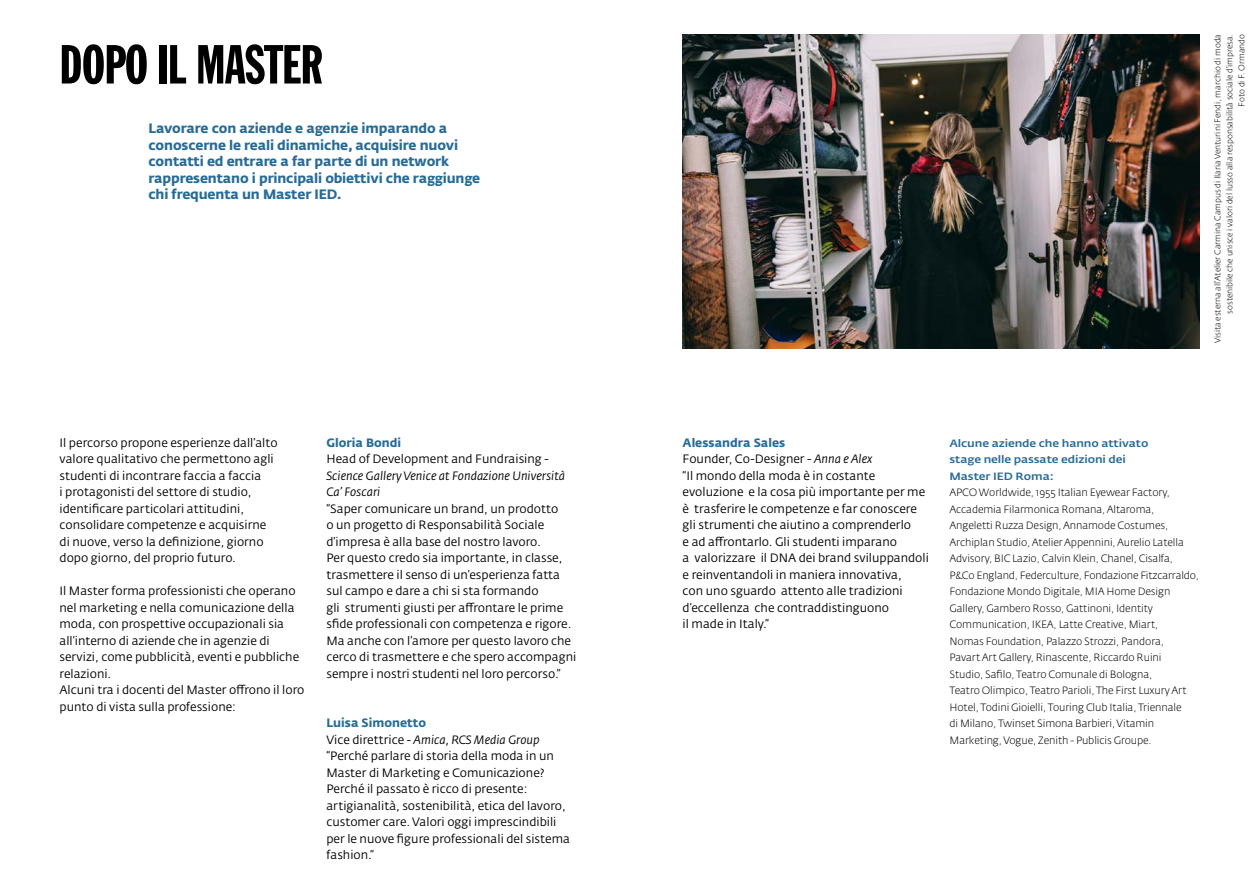
<style>
.page{position:relative;width:1259px;height:893px;background:#fff}
.page>*{position:absolute;margin:0;border:0;box-sizing:border-box;transform-origin:0 0}
.t1{font:54px "Franklin Gothic Std Extra Cond";letter-spacing:-.01em;color:#000}
.t2{font:700 13.5px/16.5px "Fedra Sans Alt Std";letter-spacing:-.01em;color:#276b97}
.t3{font:12px/16.5px "Fedra Sans Alt Std";color:#000}
.t4{font:italic 12px/16.5px "Fedra Sans Alt Std";color:#000}
.t5{font:700 12px "Fedra Sans Alt Std";color:#276b97}
.t6{font:300 10.5px/16.5px "Fedra Sans Alt Std";letter-spacing:-.01em;color:#000}
.t7{font:500 10.5px/16.5px "Fedra Sans Alt Std";letter-spacing:-.01em;color:#276b97;scale:1.13 1}
.t8{font:300 8.25px/12px "Fedra Sans Alt Std";color:#000;text-align:right}
.s1{font-weight:700;color:#276c98}
.s2{font-style:italic}
</style>
<div class="page">
<img style="left:682px;top:34px;width:517px;height:315px">
<h1 class="t1" style="left:60px;top:36px;width:264px">DOPO IL MASTER</h1>
<p class="t2" style="left:148px;top:120px;width:333px">Lavorare con aziende e agenzie imparando a conoscerne le reali dinamiche, acquisire nuovi contatti ed entrare a far parte di un network rappresentano i principali obiettivi che raggiunge chi frequenta un Master IED.</p>
<p class="t3" style="left:60px;top:434px;width:220px">Il percorso propone esperienze dall’alto valore qualitativo che permettono agli studenti di incontrare faccia a faccia<br>i protagonisti del settore di studio, identificare particolari attitudini, consolidare competenze e acquisirne di nuove, verso la definizione, giorno dopo giorno, del proprio futuro.</p>
<p class="t3" style="left:60px;top:583px;width:246px">Il Master forma professionisti che operano nel marketing e nella comunicazione della moda, con prospettive occupazionali sia all’interno di aziende che in agenzie di servizi, come pubblicità, eventi e pubbliche relazioni.<br>Alcuni tra i docenti del Master offrono il loro punto di vista sulla professione:</p>
<p class="t5" style="left:326px;top:435px;width:76px">Gloria Bondi</p>
<p class="t3" style="left:326px;top:451px;width:224px">Head of Development and Fundraising -</p>
<p class="t4" style="left:326px;top:467px;width:240px">Science Gallery Venice at Fondazione Università<br>Ca’ Foscari</p>
<p class="t3" style="left:326px;top:500px;width:251px">“Saper comunicare un brand, un prodotto<br>o un progetto di Responsabilità Sociale d’impresa è alla base del nostro lavoro.<br>Per questo credo sia importante, in classe, trasmettere il senso di un’esperienza fatta sul campo e dare a chi si sta formando<br>gli strumenti giusti per affrontare le prime sfide professionali con competenza e rigore.<br>Ma anche con l’amore per questo lavoro che cerco di trasmettere e che spero accompagni sempre i nostri studenti nel loro percorso.”</p>
<p class="t3" style="left:326px;top:715px;width:245px"><span class="s1">Luisa Simonetto<br></span>Vice direttrice - <span class="s2">Amica, RCS Media Group </span>“Perché parlare di storia della moda in un Master di Marketing e Comunicazione?<br>Perché il passato è ricco di presente: artigianalità, sostenibilità, etica del lavoro, customer care. Valori oggi imprescindibili per le nuove figure professionali del sistema fashion.”</p>
<p class="t8" style="left:1211px;top:343px;width:311px;rotate:-90deg">Visita esterna all’Atelier Carmina Campus di Ilaria Venturini Fendi, marchio di moda sostenibile che unisce i valori del lusso alla responsabilità sociale d’impresa.<br>Foto di F. Ormando</p>
<p class="t3" style="left:682px;top:434px;width:248px"><span class="s1">Alessandra Sales<br></span>Founder, Co-Designer - <span class="s2">Anna e Alex<br></span>“Il mondo della moda è in costante evoluzione e la cosa più importante per me è trasferire le competenze e far conoscere gli strumenti che aiutino a comprenderlo<br>e ad affrontarlo. Gli studenti imparano<br>a valorizzare il DNA dei brand sviluppandoli e reinventandoli in maniera innovativa,<br>con uno sguardo attento alle tradizioni d’eccellenza che contraddistinguono<br>il made in Italy.”</p>
<p class="t7" style="left:949px;top:435px;width:177px">Alcune aziende che hanno attivato stage nelle passate edizioni dei<br>Master IED Roma:</p>
<p class="t6" style="left:949px;top:484px;width:251px">APCO Worldwide, 1955 Italian Eyewear Factory, Accademia Filarmonica Romana, Altaroma, Angeletti Ruzza Design, Annamode Costumes, Archiplan Studio, Atelier Appennini, Aurelio Latella Advisory, BIC Lazio, Calvin Klein, Chanel, Cisalfa, P&amp;Co England, Federculture, Fondazione Fitzcarraldo, Fondazione Mondo Digitale, MIA Home Design Gallery, Gambero Rosso, Gattinoni, Identity Communication, IKEA, Latte Creative, Miart,<br>Nomas Foundation, Palazzo Strozzi, Pandora,<br>Pavart Art Gallery, Rinascente, Riccardo Ruini<br>Studio, Safilo, Teatro Comunale di Bologna,<br>Teatro Olimpico, Teatro Parioli, The First Luxury Art Hotel, Todini Gioielli, Touring Club Italia, Triennale<br>di Milano, Twinset Simona Barbieri, Vitamin Marketing, Vogue, Zenith - Publicis Groupe.</p>
</div>
